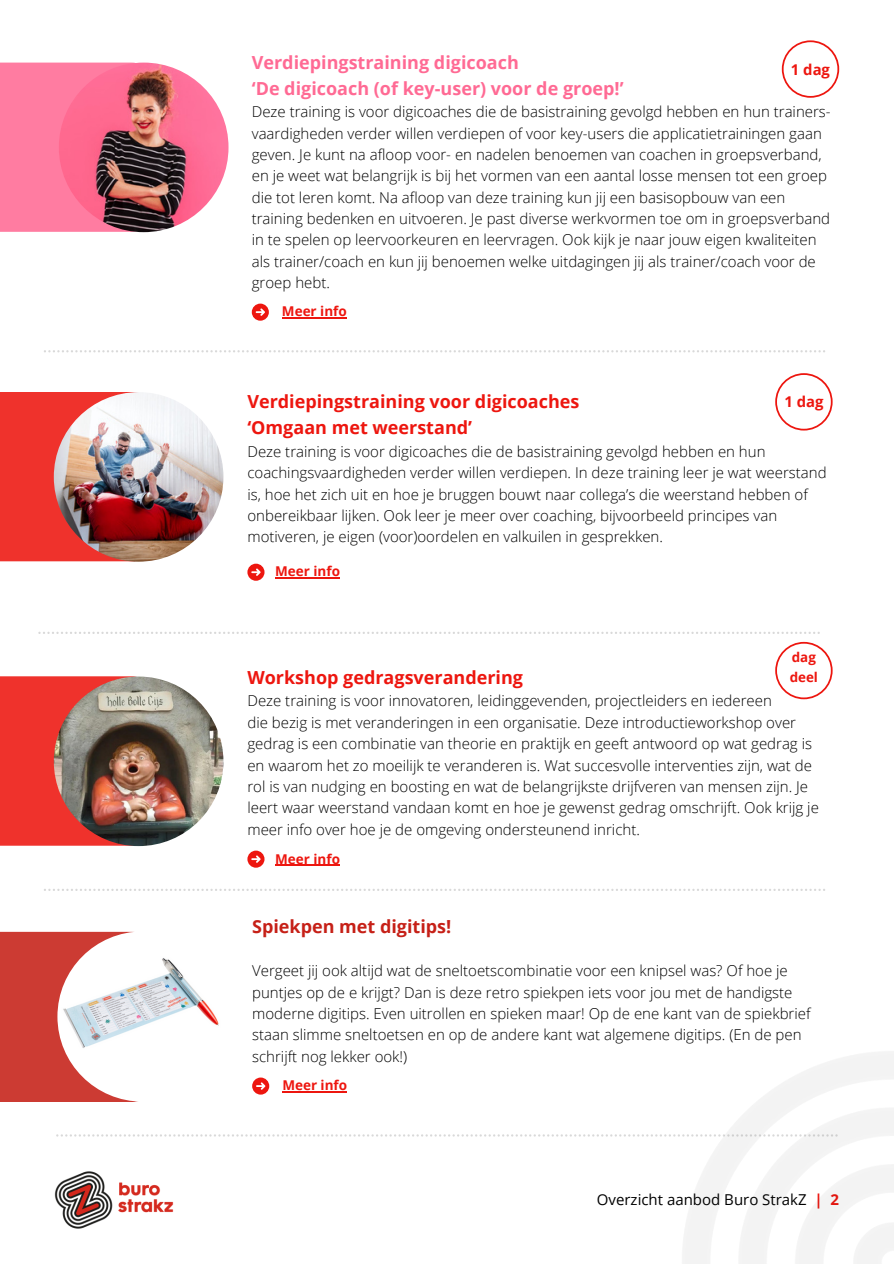
<style>
.page{position:relative;width:894px;height:1264px;background:#fff}
.page>*{position:absolute;margin:0;border:0;box-sizing:border-box;transform-origin:0 0}
.t1{font:700 18px "Open Sans";color:#ed160f}
.t2{font:700 18px "Open Sans";color:#ff6a94}
.t3{font:700 18px "Open Sans";color:#c62017}
.t4{font:300 15px/21.3px "Open Sans";color:#000}
.t5{font:15px "Open Sans";color:#000}
.t6{font:700 14.85px "Open Sans";color:#ed160f}
.t7{font:700 13.5px "Open Sans";color:#ed160f}
.t8{font:700 13.35px "Open Sans";color:#ed160f}
.s1{font-weight:700;color:#ed160f}
</style>
<div class="page">
<svg style="left:38px;top:632px;width:781px;height:2px"></svg>
<img style="left:54px;top:1171px;width:120px;height:58px">
<svg style="left:56px;top:1134px;width:620px;height:2px"></svg>
<img style="left:678px;top:1052px;width:215px;height:211px">
<div style="left:0;top:63px;width:159px;height:169px;background:#ff7ca1"></div>
<img style="left:59px;top:63px;width:169px;height:169px;border-radius:50%">
<div style="left:252px;top:303px;width:16px;height:17px;background:#ed160f;border-radius:50%"></div>
<svg style="left:255px;top:308px;width:10px;height:8px"></svg>
<hr style="left:282px;top:317px;width:65px;height:1px;background:#ed160f">
<svg style="left:781px;top:40px;width:58px;height:58px"></svg>
<div style="left:0;top:931px;width:133px;height:170px;background:#cc3b33"></div>
<img style="left:57px;top:931px;width:170px;height:170px;border-radius:50%">
<div style="left:252px;top:1077px;width:17px;height:17px;background:#ed160f;border-radius:50%"></div>
<svg style="left:256px;top:1082px;width:9px;height:7px"></svg>
<hr style="left:282px;top:1091px;width:65px;height:1px;background:#ed160f">
<div style="left:0;top:392px;width:159px;height:169px;background:#ef322c"></div>
<img style="left:54px;top:392px;width:169px;height:169px;border-radius:50%">
<div style="left:247px;top:563px;width:17px;height:17px;background:#ed160f;border-radius:50%"></div>
<svg style="left:251px;top:568px;width:9px;height:8px"></svg>
<hr style="left:275px;top:577px;width:65px;height:1px;background:#ed160f">
<svg style="left:775px;top:373px;width:57px;height:57px"></svg>
<svg style="left:44px;top:350px;width:781px;height:2px"></svg>
<svg style="left:44px;top:889px;width:781px;height:2px"></svg>
<div style="left:0;top:676px;width:157px;height:169px;background:#ef322c"></div>
<img style="left:54px;top:676px;width:169px;height:170px;border-radius:50%">
<div style="left:247px;top:850px;width:17px;height:17px;background:#ed160f;border-radius:50%"></div>
<svg style="left:251px;top:855px;width:9px;height:7px"></svg>
<hr style="left:275px;top:864px;width:65px;height:1px;background:#ed160f">
<svg style="left:775px;top:642px;width:57px;height:57px"></svg>
<h3 class="t2" style="left:252px;top:50px;width:268px">Verdiepingstraining digicoach</h3>
<p class="t2" style="left:252px;top:75px;width:373px">‘De digicoach (of key-user) voor de groep!’</p>
<p class="t4" style="left:252px;top:101px;width:580px">Deze training is voor digicoaches die de basistraining gevolgd hebben en hun trainers&shy;vaardigheden verder willen verdiepen of voor key-users die applicatietrainingen gaan geven. Je kunt na afloop voor- en nadelen benoemen van coachen in groepsverband, en je weet wat belangrijk is bij het vormen van een aantal losse mensen tot een groep die tot leren komt. Na afloop van deze training kun jij een basisopbouw van een training bedenken en uitvoeren. Je past diverse werkvormen toe om in groepsverband in te spelen op leervoorkeuren en leervragen. Ook kijk je naar jouw eigen kwaliteiten als trainer/coach en kun jij benoemen welke uitdagingen jij als trainer/coach voor de groep hebt.</p>
<p class="t7" style="left:282px;top:302px;width:66px">Meer info</p>
<p class="t6" style="left:790px;top:59px;width:41px">1 dag</p>
<h3 class="t1" style="left:247px;top:389px;width:333px">Verdiepingstraining voor digicoaches</h3>
<p class="t1" style="left:247px;top:415px;width:226px">‘Omgaan met weerstand’</p>
<p class="t4" style="left:247px;top:440px;width:580px">Deze training is voor digicoaches die de basistraining gevolgd hebben en hun coachingsvaardigheden verder willen verdiepen. In deze training leer je wat weerstand is, hoe het zich uit en hoe je bruggen bouwt naar collega’s die weerstand hebben of onbereikbaar lijken. Ook leer je meer over coaching, bijvoorbeeld principes van motiveren, je eigen (voor)oordelen en valkuilen in gesprekken.</p>
<p class="t7" style="left:275px;top:562px;width:66px">Meer info</p>
<p class="t6" style="left:784px;top:391px;width:41px">1 dag</p>
<p class="t8" style="left:791px;top:647px;width:26px">dag</p>
<p class="t8" style="left:789px;top:667px;width:30px">deel</p>
<p class="t1" style="left:247px;top:664px;width:277px">Workshop gedragsverandering</p>
<p class="t4" style="left:247px;top:690px;width:526px">Deze training is voor innovatoren, leidinggevenden, projectleiders en iedereen</p>
<p class="t4" style="left:247px;top:711px;width:573px">die bezig is met veranderingen in een organisatie. Deze introductieworkshop over gedrag is een combinatie van theorie en praktijk en geeft antwoord op wat gedrag is en waarom het zo moeilijk te veranderen is. Wat succesvolle interventies zijn, wat de rol is van nudging en boosting en wat de belangrijkste drijfveren van mensen zijn. Je leert waar weerstand vandaan komt en hoe je gewenst gedrag omschrijft. Ook krijg je meer info over hoe je de omgeving ondersteunend inricht.</p>
<h3 class="t7" style="left:275px;top:849px;width:66px">Meer info</h3>
<p class="t3" style="left:252px;top:914px;width:201px">Spiekpen met digitips!</p>
<p class="t4" style="left:252px;top:959px;width:559px">Vergeet jij ook altijd wat de sneltoetscombinatie voor een knipsel was? Of hoe je puntjes op de e krijgt? Dan is deze retro spiekpen iets voor jou met de handigste moderne digitips. Even uitrollen en spieken maar! Op de ene kant van de spiekbrief staan slimme sneltoetsen en op de andere kant wat algemene digitips. (En de pen schrijft nog lekker ook!)</p>
<h2 class="t7" style="left:282px;top:1075px;width:66px">Meer info</h2>
<p class="t5" style="left:596px;top:1189px;width:244px">Overzicht aanbod Buro StrakZ <span class="s1">| 2</span></p>
</div>
